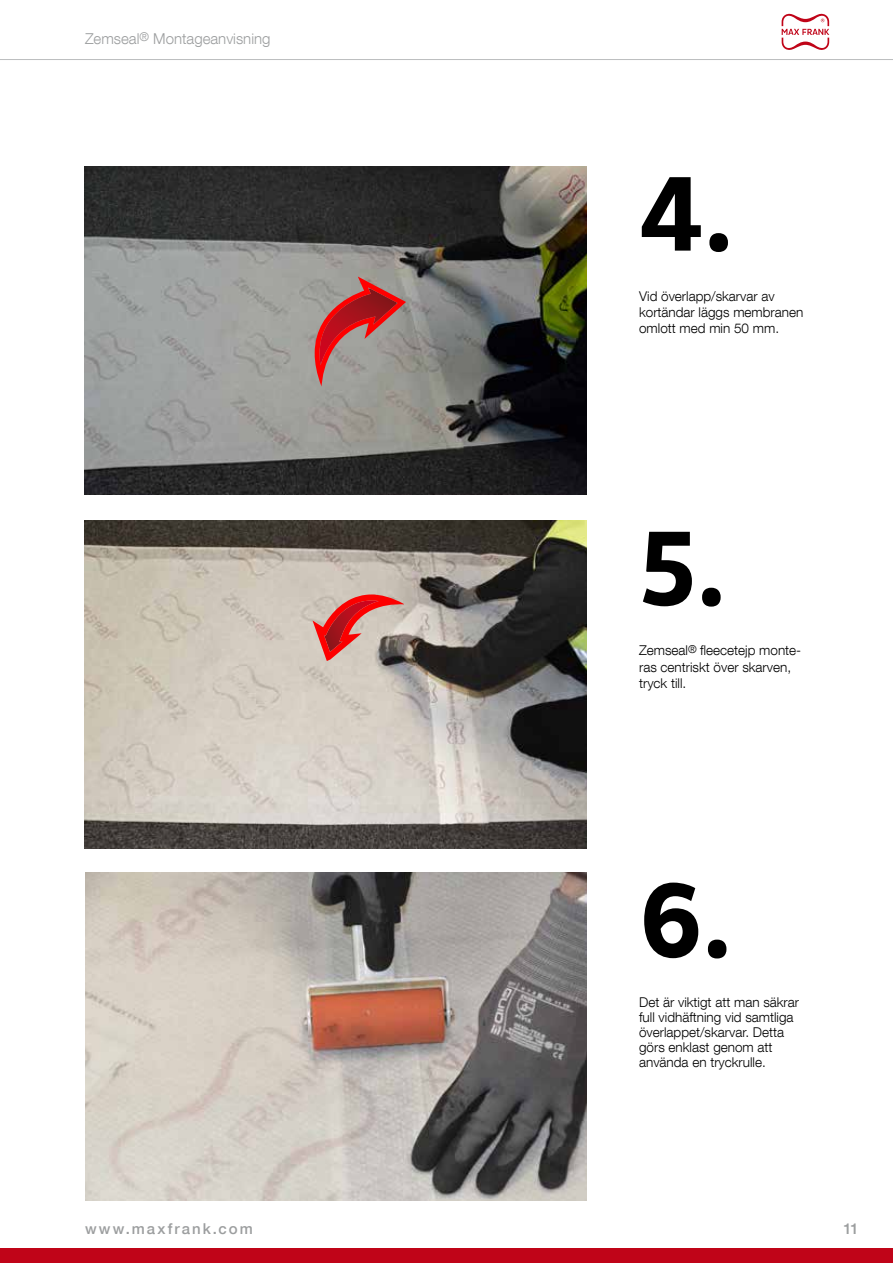
<style>
.page{position:relative;width:893px;height:1263px;background:#fff}
.page>*{position:absolute;margin:0;border:0;box-sizing:border-box;transform-origin:0 0}
.t1{font:700 108px "Pluto Sans Cond";color:#000}
.t2{font:300 15px "Helvetica Neue LT Com";color:#9c9e9f}
.t3{font:500 15px "Helvetica Neue LT Com";letter-spacing:.13em;color:#9c9e9f}
.t4{font:300 13.5px/16.2px "Helvetica Neue LT Com";color:#000}
</style>
<div class="page">
<img style="left:85px;top:167px;width:502px;height:328px">
<img style="left:85px;top:521px;width:502px;height:328px">
<img style="left:85px;top:872px;width:502px;height:328px">
<img style="left:315px;top:276px;width:91px;height:111px">
<img style="left:313px;top:594px;width:91px;height:67px">
<hr style="left:0;top:59px;width:893px;height:1px;background:#bbbdbe">
<svg style="left:782px;top:14px;width:47px;height:36px"></svg>
<div style="left:0;top:1248px;width:893px;height:15px;background:#c00418"></div>
<p class="t2" style="left:85px;top:29px;width:187px">Zemseal<sup>®</sup> Montageanvisning</p>
<h1 class="t1" style="left:639px;top:153px;width:95px">4.</h1>
<p class="t4" style="left:639px;top:288px;width:166px">Vid överlapp/skarvar av kortändar läggs membranen omlott med min 50 mm.</p>
<h1 class="t1" style="left:639px;top:507px;width:88px">5.</h1>
<p class="t4" style="left:639px;top:642px;width:164px">Zemseal<sup>®</sup> fleecetejp monte&shy;ras centriskt över skarven, tryck till.</p>
<h1 class="t1" style="left:639px;top:859px;width:94px">6.</h1>
<p class="t4" style="left:639px;top:994px;width:162px;line-height:15px">Det är viktigt att man säkrar full vidhäftning vid samtliga överlappet/skarvar. Detta görs enklast genom att använda en tryckrulle.</p>
<p class="t3" style="left:85px;top:1220px;width:169px">www.maxfrank.com</p>
<p class="t3" style="left:843px;top:1220px;width:17px">11</p>
</div>
